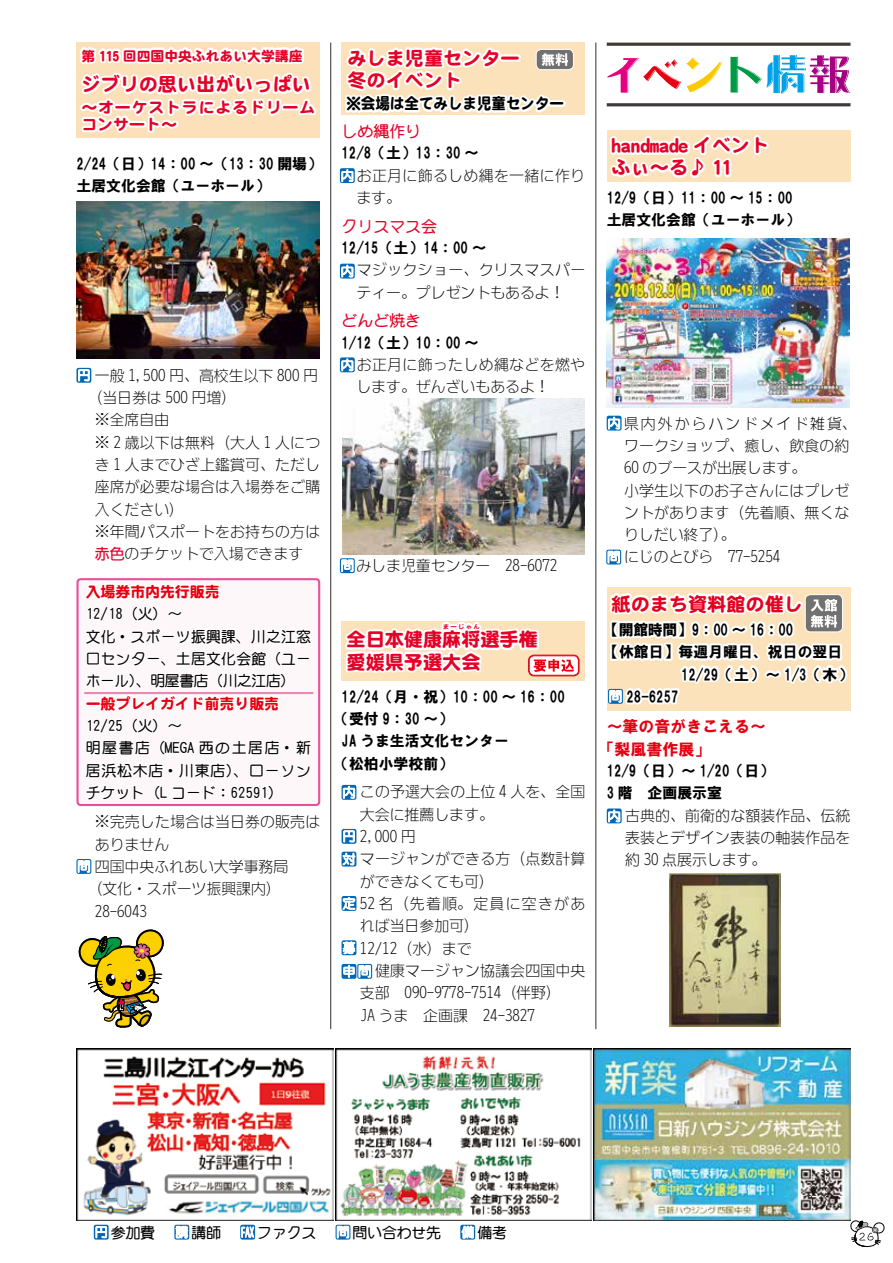
<style>
.page{position:relative;width:893px;height:1263px;background:#fff}
.page>*{position:absolute;margin:0;border:0;box-sizing:border-box;transform-origin:0 0}
.t1{font:19.2px/22.4px "DF Maru Gothic SB WIN RKSJ H";color:#e60027}
.t2{font:19.2px "DF Maru Gothic SB WIN RKSJ H";color:#e60020}
.t3{font:15.9px/17px "DF Maru Gothic SB WIN RKSJ H";letter-spacing:.05em;color:#e60027}
.t4{font:15.9px/22.4px "HG Soei Kakugothic UB";color:#e60012}
.t5{font:15.9px "DF Maru Gothic Bd WIN RKSJ H";color:#e60027}
.t6{font:15.9px "DF Maru Gothic SB WIN RKSJ H";color:#000;scale:.91 1}
.t7{font:14.85px/22.4px "DFUD Gothic W2 WIN RKSJ H";letter-spacing:.01em;color:#000}
.t8{font:14.85px/22.4px "HG Soei Kakugothic UB";color:#000}
.t9{font:14.85px/22.4px "DF Maru Gothic Bd WIN RKSJ H";letter-spacing:.015em;color:#000}
.t10{font:14.85px/22.4px "DF Maru Gothic Bd WIN RKSJ H";letter-spacing:.055em;color:#000}
.t11{font:14.85px "DF Maru Gothic SB WIN RKSJ H";color:#e60012}
.t12{font:14.85px "HG Soei Kakugothic UB";letter-spacing:-.02em;color:#000}
.t13{font:14.85px "DFUD Gothic W2 WIN RKSJ H";letter-spacing:.085em;color:#000}
.t14{font:14.85px "DFUD Gothic W2 WIN RKSJ H";letter-spacing:.135em;color:#000}
.t15{font:13.8px "DF Maru Gothic SB WIN RKSJ H";color:#e60027}
.t16{font:6.45px "DF Maru Gothic SB WIN RKSJ H";letter-spacing:.2em;color:#e60027}
.s1{font-family:"DFUD Gothic W6 WIN RKSJ H";color:#e6002d}
</style>
<div class="page">
<svg style="left:850px;top:1220px;width:35px;height:27px"></svg>
<div style="left:76px;top:43px;width:244px;height:95px;background:#fce0b9"></div>
<svg style="left:76px;top:42px;width:243px;height:91px"></svg>
<svg style="left:76px;top:368px;width:15px;height:15px"></svg>
<svg style="left:78px;top:369px;width:12px;height:12px"></svg>
<div style="left:78px;top:579px;width:241px;height:226px;background:#fef7fa;border-radius:3px"></div>
<div style="left:76px;top:578px;width:244px;height:228px;border:2px solid #e85298;border-radius:3px"></div>
<svg style="left:83px;top:580px;width:230px;height:115px"></svg>
<hr style="left:85px;top:692px;width:227px;height:2px;background:#ee87b4">
<svg style="left:76px;top:859px;width:15px;height:15px"></svg>
<svg style="left:78px;top:860px;width:12px;height:13px"></svg>
<img style="left:76px;top:202px;width:243px;height:156px">
<svg style="left:94px;top:1225px;width:15px;height:14px"></svg>
<svg style="left:95px;top:1226px;width:12px;height:12px"></svg>
<svg style="left:174px;top:1225px;width:15px;height:14px"></svg>
<svg style="left:175px;top:1226px;width:13px;height:13px"></svg>
<svg style="left:240px;top:1225px;width:15px;height:14px"></svg>
<svg style="left:241px;top:1224px;width:13px;height:16px"></svg>
<svg style="left:336px;top:1225px;width:14px;height:14px"></svg>
<svg style="left:337px;top:1226px;width:12px;height:12px"></svg>
<svg style="left:460px;top:1225px;width:15px;height:14px"></svg>
<svg style="left:461px;top:1226px;width:13px;height:12px"></svg>
<div style="left:341px;top:43px;width:244px;height:72px;background:#fce2ba"></div>
<svg style="left:340px;top:168px;width:15px;height:15px"></svg>
<svg style="left:341px;top:169px;width:12px;height:13px"></svg>
<svg style="left:340px;top:264px;width:15px;height:15px"></svg>
<svg style="left:341px;top:265px;width:12px;height:13px"></svg>
<div style="left:536px;top:49px;width:37px;height:21px;background:#727171;border-radius:5px"></div>
<div style="left:536px;top:49px;width:38px;height:21px;border:1px solid #fff;border-radius:5px"></div>
<svg style="left:341px;top:42px;width:228px;height:71px"></svg>
<img style="left:574px;top:398px;width:10px;height:157px">
<svg style="left:606px;top:42px;width:244px;height:139px"></svg>
<svg style="left:607px;top:416px;width:14px;height:15px"></svg>
<svg style="left:608px;top:417px;width:12px;height:13px"></svg>
<img style="left:606px;top:238px;width:243px;height:169px">
<div style="left:342px;top:621px;width:243px;height:59px;background:#fce2ba"></div>
<div style="left:529px;top:655px;width:50px;height:21px;background:#fff;border-radius:5px"></div>
<div style="left:528px;top:655px;width:51px;height:21px;border:1px solid #e60012;border-radius:5px"></div>
<div style="left:529px;top:656px;width:49px;height:19px;border:1px solid #e60012;border-radius:5px"></div>
<img style="left:339px;top:357px;width:235px;height:324px">
<svg style="left:342px;top:785px;width:14px;height:15px"></svg>
<svg style="left:343px;top:786px;width:12px;height:13px"></svg>
<svg style="left:342px;top:896px;width:14px;height:15px"></svg>
<svg style="left:343px;top:897px;width:12px;height:13px"></svg>
<svg style="left:342px;top:940px;width:14px;height:15px"></svg>
<svg style="left:343px;top:941px;width:12px;height:13px"></svg>
<svg style="left:342px;top:829px;width:14px;height:15px"></svg>
<svg style="left:343px;top:830px;width:12px;height:12px"></svg>
<svg style="left:342px;top:964px;width:14px;height:15px"></svg>
<svg style="left:357px;top:964px;width:15px;height:15px"></svg>
<svg style="left:343px;top:965px;width:28px;height:13px"></svg>
<svg style="left:342px;top:852px;width:14px;height:14px"></svg>
<svg style="left:343px;top:853px;width:12px;height:12px"></svg>
<img style="left:670px;top:874px;width:110px;height:153px">
<svg style="left:78px;top:929px;width:86px;height:99px"></svg>
<svg style="left:607px;top:808px;width:15px;height:15px"></svg>
<svg style="left:608px;top:809px;width:12px;height:13px"></svg>
<svg style="left:606px;top:549px;width:243px;height:160px"></svg>
<hr style="left:595px;top:43px;width:1px;height:986px;background:#3e3a39">
<hr style="left:330px;top:43px;width:1px;height:986px;background:#3e3a39">
<img style="left:77px;top:1049px;width:256px;height:171px">
<img style="left:335px;top:1049px;width:257px;height:171px">
<img style="left:594px;top:1049px;width:256px;height:171px">
<p class="t15" style="left:81px;top:49px;width:223px">第 115 回四国中央ふれあい大学講座</p>
<p class="t1" style="left:81px;top:73px;width:231px">ジブリの思い出がいっぱい</p>
<p class="t3" style="left:81px;top:99px;width:235px">～オーケストラによるドリームコンサート~</p>
<p class="t8" style="left:76px;top:152px;width:247px">2/24（日）14：00 ～（13：30 開場(土居文化会館（ユーホール(</p>
<p class="t7" style="left:95px;top:364px;width:225px">一般 1,500 円、高校生以下 800 円</p>
<p class="t7" style="left:87px;top:386px;width:150px">（当日券は 500 円増(</p>
<p class="t7" style="left:95px;top:408px;width:76px">※全席自由</p>
<p class="t7" style="left:95px;top:431px;width:227px">※ 2 歳以下は無料（大人 1 人につ</p>
<p class="t7" style="left:95px;top:453px;width:227px">き 1 人までひざ上鑑賞可、ただし</p>
<p class="t7" style="left:95px;top:475px;width:227px">座席が必要な場合は入場券をご購</p>
<p class="t7" style="left:95px;top:498px;width:91px">入ください(</p>
<p class="t7" style="left:95px;top:520px;width:227px">※年間パスポートをお持ちの方は</p>
<p class="t7" style="left:95px;top:542px;width:210px"><span class="s1">赤色</span>のチケットで入場できます</p>
<p class="t11" style="left:86px;top:584px;width:135px">入場券市内先行販売</p>
<p class="t9" style="left:86px;top:603px;width:227px">12/18（火(~<br>文化・スポーツ振興課、川之江窓口センター、土居文化会館（ユーホール）、明屋書店（川之江店(</p>
<p class="t11" style="left:86px;top:696px;width:195px">一般プレイガイド前売り販売</p>
<p class="t10" style="left:86px;top:714px;width:227px">12/25（火(~<br>明屋書店（MEGA 西の土居店・新居浜松木店・川東店）、ローソンチケット（L コード：62591(</p>
<p class="t7" style="left:95px;top:810px;width:227px">※完売した場合は当日券の販売は</p>
<p class="t7" style="left:95px;top:833px;width:76px">ありません</p>
<p class="t7" style="left:95px;top:855px;width:195px">四国中央ふれあい大学事務局</p>
<p class="t7" style="left:87px;top:877px;width:195px">（文化・スポーツ振興課内(</p>
<p class="t7" style="left:95px;top:900px;width:54px">28-6043</p>
<p class="t1" style="left:347px;top:47px;width:174px">みしま児童センター冬のイベント</p>
<p class="t5" style="left:341px;top:123px;width:81px">しめ縄作り</p>
<p class="t8" style="left:341px;top:142px;width:139px">12/8（土(13：30 ~</p>
<p class="t7" style="left:341px;top:164px;width:245px">　お正月に飾るしめ縄を一緒に作り　ます。</p>
<p class="t6" style="left:346px;top:96px;width:241px">※会場は全てみしま児童センター</p>
<p class="t5" style="left:341px;top:218px;width:97px">クリスマス会</p>
<p class="t8" style="left:341px;top:236px;width:147px">12/15（土(14：00 ~</p>
<p class="t7" style="left:341px;top:259px;width:245px">　マジックショー、クリスマスパー　ティー。プレゼントもあるよ!</p>
<p class="t5" style="left:341px;top:313px;width:81px">どんど焼き</p>
<p class="t8" style="left:341px;top:331px;width:139px">1/12（土(10：00 ~</p>
<p class="t7" style="left:341px;top:353px;width:245px">　お正月に飾ったしめ縄などを燃や　します。ぜんざいもあるよ!</p>
<p class="t7" style="left:341px;top:554px;width:150px">　みしま児童センター</p>
<p class="t7" style="left:505px;top:554px;width:54px">28-6072</p>
<p class="t16" style="left:443px;top:623px;width:38px">まーじゃん</p>
<p class="t1" style="left:346px;top:651px;width:135px">愛媛県予選大会</p>
<p class="t1" style="left:346px;top:628px;width:193px">全日本健康麻将選手権</p>
<p class="t8" style="left:342px;top:685px;width:225px">12/24（月・祝(10：00 ~ 16：00</p>
<p class="t8" style="left:334px;top:707px;width:121px">（受付 9：30 ~(</p>
<p class="t8" style="left:342px;top:730px;width:169px">JA うま生活文化センター</p>
<p class="t8" style="left:334px;top:752px;width:121px">（松柏小学校前(</p>
<p class="t7" style="left:360px;top:781px;width:227px">この予選大会の上位 4 人を、全国</p>
<p class="t7" style="left:360px;top:803px;width:135px">大会に推薦します。</p>
<p class="t7" style="left:360px;top:825px;width:57px">2,000 円</p>
<p class="t7" style="left:360px;top:848px;width:227px">マージャンができる方（点数計算</p>
<p class="t7" style="left:360px;top:870px;width:135px">ができなくても可(</p>
<p class="t13" style="left:360px;top:894px;width:227px">52 名（先着順。定員に空きがあ</p>
<p class="t7" style="left:360px;top:914px;width:121px">れば当日参加可(</p>
<p class="t7" style="left:360px;top:937px;width:113px">12/12（水）まで</p>
<p class="t7" style="left:360px;top:959px;width:227px">　健康マージャン協議会四国中央</p>
<p class="t7" style="left:360px;top:981px;width:202px">支部　090-9778-7514（伴野(</p>
<p class="t7" style="left:483px;top:1004px;width:54px">24-3827</p>
<p class="t7" style="left:360px;top:1004px;width:109px">JA うま　企画課</p>
<p class="t1" style="left:612px;top:134px;width:159px">handmade イベントふぃ～る♪ 11</p>
<p class="t8" style="left:607px;top:186px;width:195px">12/9（日(11：00 ~ 15：00土居文化会館（ユーホール(</p>
<p class="t14" style="left:624px;top:413px;width:234px">県内外からハンドメイド雑貨、</p>
<p class="t7" style="left:624px;top:434px;width:227px">ワークショップ、癒し、飲食の約</p>
<p class="t7" style="left:624px;top:456px;width:184px">60 のブースが出展します。</p>
<p class="t7" style="left:624px;top:479px;width:227px">小学生以下のお子さんにはプレゼ</p>
<p class="t7" style="left:624px;top:501px;width:227px">ントがあります（先着順、無くな</p>
<p class="t7" style="left:624px;top:523px;width:113px">りしだい終了。(</p>
<p class="t7" style="left:728px;top:546px;width:54px">77-5254</p>
<p class="t7" style="left:624px;top:546px;width:91px">にじのとびら</p>
<p class="t2" style="left:612px;top:594px;width:193px">紙のまち資料館の催し</p>
<p class="t12" style="left:604px;top:622px;width:191px">【開館時間【9：00 ~ 16：00</p>
<p class="t8" style="left:604px;top:641px;width:240px">【休館日】毎週月曜日、祝日の翌日</p>
<p class="t8" style="left:681px;top:663px;width:173px">12/29（土）～ 1/3（木(</p>
<p class="t8" style="left:626px;top:685px;width:54px">28-6257</p>
<p class="t4" style="left:599px;top:715px;width:169px;text-indent:8px">～筆の音がきこえる~「梨風書作展「</p>
<p class="t8" style="left:607px;top:759px;width:169px">12/9（日）～ 1/20（日(<br>3 階　企画展示室</p>
<p class="t7" style="left:625px;top:804px;width:227px;text-align:justify">古典的、前衛的な額装作品、伝統表装とデザイン表装の軸装作品を約 30 点展示します。</p>
<p class="t9" style="left:111px;top:1221px;width:46px">参加費</p>
<p class="t9" style="left:191px;top:1221px;width:31px">講師</p>
<p class="t9" style="left:257px;top:1221px;width:61px">ファクス</p>
<p class="t9" style="left:353px;top:1221px;width:90px">問い合わせ先</p>
<p class="t9" style="left:477px;top:1221px;width:31px">備考</p>
</div>
